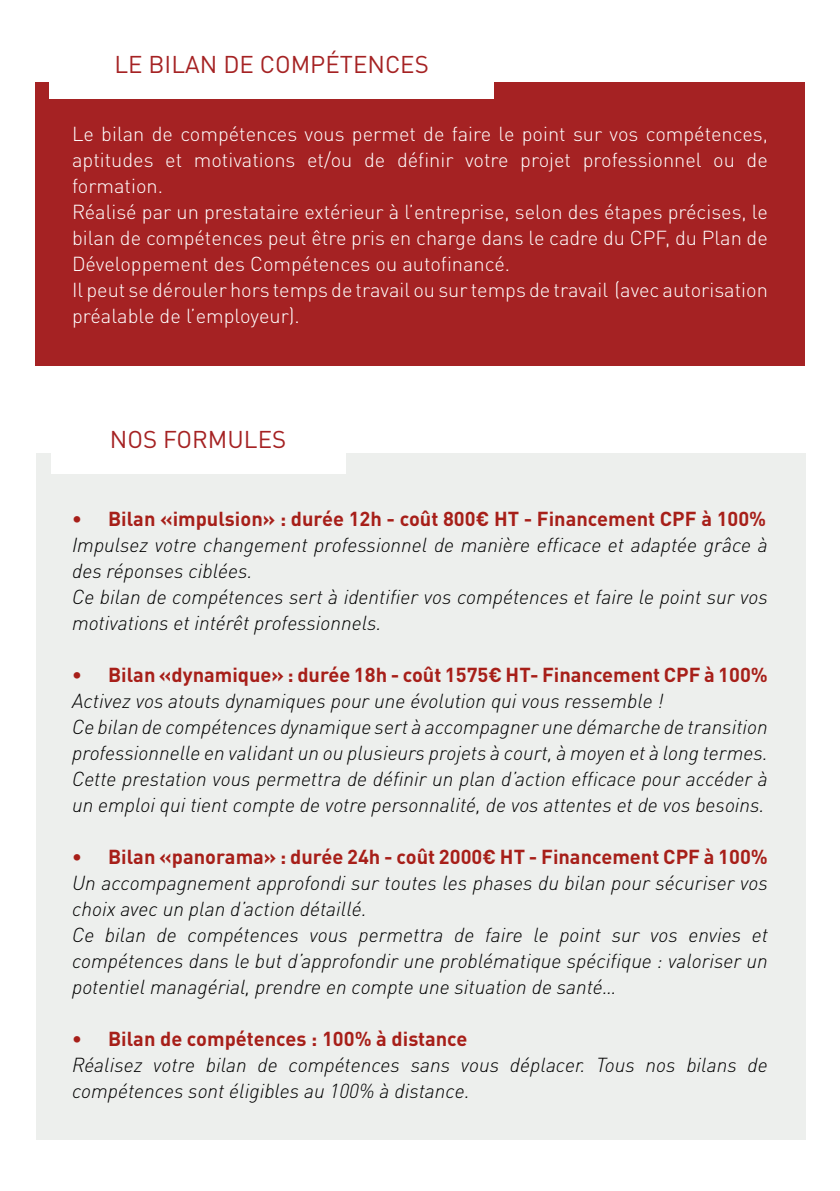
<style>
.page{position:relative;width:840px;height:1191px;background:#fff}
.page>*{position:absolute;margin:0;border:0;box-sizing:border-box;transform-origin:0 0}
.t1{font:24px "DIN Pro";color:#a52223}
.t2{font:italic 300 20px/26px "DIN Pro";color:#000}
.t3{font:300 20px/26px "DIN Pro";color:#fff;text-align:justify}
.t4{font:700 20px "DIN Pro";color:#a71f19}
</style>
<div class="page">
<div style="left:35px;top:82px;width:769px;height:284px;background:#a52223"></div>
<div style="left:49px;top:35px;width:444px;height:64px;background:#fff"></div>
<div style="left:36px;top:453px;width:769px;height:687px;background:#edefed"></div>
<div style="left:51px;top:409px;width:294px;height:64px;background:#fff"></div>
<p class="t1" style="left:114px;top:45px;width:316px">LE BILAN DE COMPÉTENCES</p>
<p class="t3" style="left:72px;top:119px;width:697px">Le bilan de compétences vous permet de faire le point sur vos compétences, aptitudes et motivations et/ou de définir votre projet professionnel ou de formation.</p>
<p class="t3" style="left:72px;top:197px;width:697px">Réalisé par un prestataire extérieur à l’entreprise, selon des étapes précises, le bilan de compétences peut être pris en charge dans le cadre du CPF, du Plan de Développement des Compétences ou autofinancé.</p>
<p class="t3" style="left:72px;top:275px;width:696px">Il peut se dérouler hors temps de travail ou sur temps de travail (avec autorisation préalable de l’employeur).</p>
<p class="t1" style="left:110px;top:421px;width:178px">NOS FORMULES</p>
<p class="t4" style="left:72px;top:502px;width:695px">• Bilan «impulsion» : durée 12h - coût 800€ HT - Financement CPF à 100%</p>
<p class="t2" style="left:72px;top:530px;width:696px">Impulsez votre changement professionnel de manière efficace et adaptée grâce à des réponses ciblées.</p>
<p class="t2" style="left:72px;top:582px;width:697px">Ce bilan de compétences sert à identifier vos compétences et faire le point sur vos motivations et intérêt professionnels.</p>
<p class="t4" style="left:72px;top:658px;width:697px">• Bilan «dynamique» : durée 18h - coût 1575€ HT- Financement CPF à 100%</p>
<p class="t2" style="left:72px;top:686px;width:592px">Activez vos atouts dynamiques pour une évolution qui vous ressemble !</p>
<p class="t2" style="left:72px;top:712px;width:696px;text-align:justify">Ce bilan de compétences dynamique sert à accompagner une démarche de transition professionnelle en validant un ou plusieurs projets à court, à moyen et à long termes.<br>Cette prestation vous permettra de définir un plan d’action efficace pour accéder à un emploi qui tient compte de votre personnalité, de vos attentes et de vos besoins.</p>
<p class="t4" style="left:72px;top:840px;width:697px">• Bilan «panorama» : durée 24h - coût 2000€ HT - Financement CPF à 100%</p>
<p class="t2" style="left:72px;top:868px;width:696px">Un accompagnement approfondi sur toutes les phases du bilan pour sécuriser vos choix avec un plan d’action détaillé.</p>
<p class="t2" style="left:72px;top:920px;width:697px;text-align:justify">Ce bilan de compétences vous permettra de faire le point sur vos envies et compétences dans le but d’approfondir une problématique spécifique : valoriser un potentiel managérial, prendre en compte une situation de santé…</p>
<p class="t4" style="left:72px;top:1022px;width:397px">• Bilan de compétences : 100% à distance</p>
<p class="t2" style="left:72px;top:1050px;width:696px">Réalisez votre bilan de compétences sans vous déplacer. Tous nos bilans de compétences sont éligibles au 100% à distance.</p>
</div>
